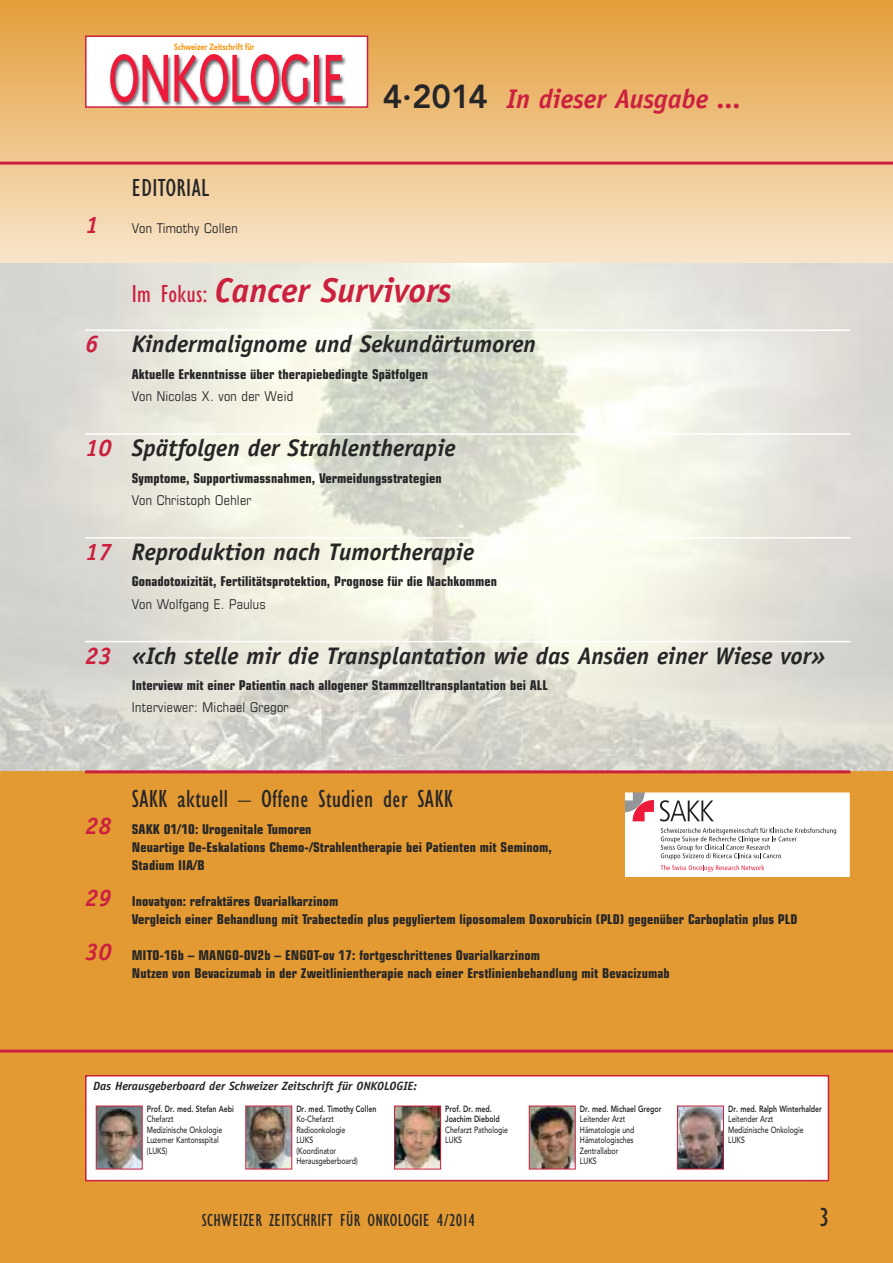
<style>
.page{position:relative;width:893px;height:1263px;background:#fff}
.page>*{position:absolute;margin:0;border:0;box-sizing:border-box;transform-origin:0 0}
.t1{font:300 77.7px "Triplex";letter-spacing:-.04em;color:#ed1a3a;scale:.77 1}
.t2{font:italic 700 34.5px "Officina Sans";color:#cc203f}
.t3{font:800 33px "Avenir";color:#272627}
.t4{font:italic 700 27px "Officina Sans";color:#cc203f}
.t5{font:condensed 27px "Gill Sans";color:#272627}
.t6{font:condensed 25.5px "Gill Sans";letter-spacing:.015em;color:#272627}
.t7{font:italic 700 24px "Officina Sans";color:#272627}
.t8{font:italic 700 24px "Officina Sans";color:#cc203f}
.t9{font:condensed 18px "Gill Sans";letter-spacing:.015em;color:#272627}
.t10{font:700 condensed 13.5px/18px "Eurostile";letter-spacing:.005em;color:#272627}
.t11{font:condensed 13.5px "Eurostile";letter-spacing:.02em;color:#272627}
.t12{font:italic 700 12px "Officina Sans";color:#272627}
.t13{font:500 9px/10.5px "Avenir";color:#272627;scale:.77 1}
.t14{font:800 9px/10.5px "Avenir";color:#272627;scale:.77 1}
.t15{font:900 8.85px "Avenir";letter-spacing:-.01em;color:#f89c1c;scale:.8 1}
.s1{font-family:"Gill Sans";font-weight:400;font-style:normal;font-stretch:condensed;font-size:25.5px}
.s2{color:#cc203f}
.s3{font-family:"Officina Sans";font-style:italic;font-stretch:normal;font-size:24px;color:#cc203f}
</style>
<div class="page">
<svg style="left:0;top:0;width:893px;height:263px"></svg>
<div style="left:0;top:765px;width:893px;height:498px;background:#e39a33"></div>
<img style="left:0;top:263px;width:893px;height:507px">
<hr style="left:85px;top:329px;width:765px;height:2px;background:#fff">
<hr style="left:85px;top:433px;width:765px;height:2px;background:#fff">
<hr style="left:85px;top:537px;width:765px;height:2px;background:#fff">
<hr style="left:85px;top:641px;width:765px;height:1px;background:#fff">
<hr style="left:85px;top:770px;width:765px;height:3px;background:#cc203f">
<hr style="left:0;top:1049px;width:893px;height:3px;background:#cc203f">
<hr style="left:0;top:162px;width:893px;height:3px;background:#cc203f">
<div style="left:87px;top:37px;width:280px;height:69px;background:#fff"></div>
<img style="left:109px;top:55px;width:238px;height:50px">
<div style="left:85px;top:36px;width:283px;height:72px;border:2px solid #cc203f"></div>
<div style="left:87px;top:1076px;width:741px;height:104px;background:#fff"></div>
<div style="left:85px;top:1075px;width:744px;height:106px;border:2px solid #cc203f"></div>
<img style="left:98px;top:1108px;width:43px;height:59px">
<div style="left:96px;top:1106px;width:47px;height:63px;border:1px solid #cc203f"></div>
<img style="left:247px;top:1108px;width:43px;height:59px">
<div style="left:245px;top:1106px;width:47px;height:63px;border:1px solid #cc203f"></div>
<img style="left:396px;top:1108px;width:43px;height:59px">
<div style="left:394px;top:1106px;width:47px;height:63px;border:1px solid #cc203f"></div>
<img style="left:679px;top:1108px;width:43px;height:59px">
<div style="left:677px;top:1106px;width:47px;height:63px;border:1px solid #cc203f"></div>
<img style="left:531px;top:1108px;width:43px;height:59px">
<div style="left:529px;top:1106px;width:47px;height:63px;border:1px solid #cc203f"></div>
<div style="left:625px;top:792px;width:225px;height:85px;background:#fff"></div>
<svg style="left:626px;top:794px;width:28px;height:27px"></svg>
<svg style="left:660px;top:800px;width:54px;height:21px"></svg>
<svg style="left:661px;top:828px;width:175px;height:43px"></svg>
<div style="left:623px;top:791px;width:228px;height:88px;border:2px solid #e39a33"></div>
<p class="t15" style="left:174px;top:43px;width:102px">Schweizer Zeitschrift für</p>
<h1 class="t1" style="left:107px;top:29px;width:309px">ONKOLOGIE</h1>
<h3 class="t3" style="left:383px;top:66px;width:107px">4.2014</h3>
<h3 class="t4" style="left:507px;top:88px;width:236px">In dieser Ausgabe ...</h3>
<h3 class="t6" style="left:132px;top:178px;width:79px">EDITORIAL</h3>
<h3 class="t8" style="left:85px;top:216px;width:15px">1</h3>
<p class="t11" style="left:132px;top:223px;width:107px">Von Timothy Collen</p>
<h2 class="t2" style="left:132px;top:277px;width:321px"><span class="s1">Im Fokus:</span> Cancer Survivors</h2>
<h3 class="t8" style="left:85px;top:335px;width:15px">6</h3>
<h3 class="t7" style="left:132px;top:335px;width:406px">Kindermalignome und Sekundärtumoren</h3>
<p class="t10" style="left:132px;top:366px;width:298px">Aktuelle Erkenntnisse über therapiebedingte Spätfolgen</p>
<p class="t11" style="left:132px;top:391px;width:163px">Von Nicolas X. von der Weid</p>
<h3 class="t7" style="left:85px;top:439px;width:372px"><span class="s2">10</span> Spätfolgen der Strahlentherapie</h3>
<p class="t10" style="left:132px;top:470px;width:311px">Symptome, Supportivmassnahmen, Vermeidungsstrategien</p>
<p class="t11" style="left:132px;top:495px;width:121px">Von Christoph Oehler</p>
<h3 class="t7" style="left:85px;top:543px;width:391px"><span class="s2">17</span> Reproduktion nach Tumortherapie</h3>
<p class="t10" style="left:132px;top:574px;width:367px">Gonadotoxizität, Fertilitätsprotektion, Prognose für die Nachkommen</p>
<p class="t11" style="left:132px;top:599px;width:135px">Von Wolfgang E. Paulus</p>
<h3 class="t7" style="left:85px;top:646px;width:742px"><span class="s2">23</span> «Ich stelle mir die Transplantation wie das Ansäen einer Wiese vor»</h3>
<p class="t10" style="left:132px;top:677px;width:418px">Interview mit einer Patientin nach allogener Stammzelltransplantation bei ALL</p>
<p class="t11" style="left:132px;top:703px;width:158px">Interviewer: Michael Gregor</p>
<h3 class="t6" style="left:132px;top:789px;width:322px">SAKK aktuell – Offene Studien der SAKK</h3>
<p class="t10" style="left:132px;top:821px;width:421px;text-indent:-47px"><span class="s3">28</span> SAKK 01/10: Urogenitale Tumoren<br>Neuartige De-Eskalations Chemo-/Strahlentherapie bei Patienten mit Seminom,<br>Stadium IIA/B</p>
<p class="t10" style="left:132px;top:893px;width:667px;text-indent:-47px"><span class="s3">29</span> Inovatyon: refraktäres Ovarialkarzinom<br>Vergleich einer Behandlung mit Trabectedin plus pegyliertem liposomalem Doxorubicin (PLD) gegenüber Carboplatin plus PLD</p>
<p class="t10" style="left:132px;top:947px;width:539px;text-indent:-47px"><span class="s3">30</span> MITO-16b – MANGO-OV2b – ENGOT-ov 17: fortgeschrittenes Ovarialkarzinom<br>Nutzen von Bevacizumab in der Zweitlinientherapie nach einer Erstlinienbehandlung mit Bevacizumab</p>
<p class="t12" style="left:93px;top:1082px;width:325px">Das Herausgeberboard der Schweizer Zeitschrift für ONKOLOGIE:</p>
<p class="t14" style="left:147px;top:1103px;width:115px">Prof. Dr. med. Stefan Aebi</p>
<p class="t13" style="left:147px;top:1113px;width:100px">Chefarzt<br>Medizinische Onkologie<br>Luzerner Kantonsspital (LUKS)</p>
<p class="t14" style="left:296px;top:1103px;width:105px">Dr. med. Timothy Collen</p>
<p class="t13" style="left:296px;top:1113px;width:81px">Ko-Chefarzt<br>Radioonkologie<br>LUKS<br>(Koordinator<br>Herausgeberboard)</p>
<p class="t14" style="left:445px;top:1103px;width:72px">Prof. Dr. med.<br>Joachim Diebold</p>
<p class="t13" style="left:445px;top:1124px;width:83px">Chefarzt Pathologie<br>LUKS</p>
<p class="t14" style="left:580px;top:1103px;width:107px">Dr. med. Michael Gregor</p>
<p class="t13" style="left:580px;top:1113px;width:72px">Leitender Arzt<br>Hämatologie und<br>Hämatologisches<br>Zentrallabor<br>LUKS</p>
<p class="t14" style="left:728px;top:1103px;width:123px">Dr. med. Ralph Winterhalder</p>
<p class="t13" style="left:728px;top:1113px;width:100px">Leitender Arzt<br>Medizinische Onkologie<br>LUKS</p>
<h3 class="t9" style="left:202px;top:1213px;width:275px">SCHWEIZER ZEITSCHRIFT FÜR ONKOLOGIE 4/2014</h3>
<h3 class="t5" style="left:819px;top:1207px;width:11px">3</h3>
</div>
